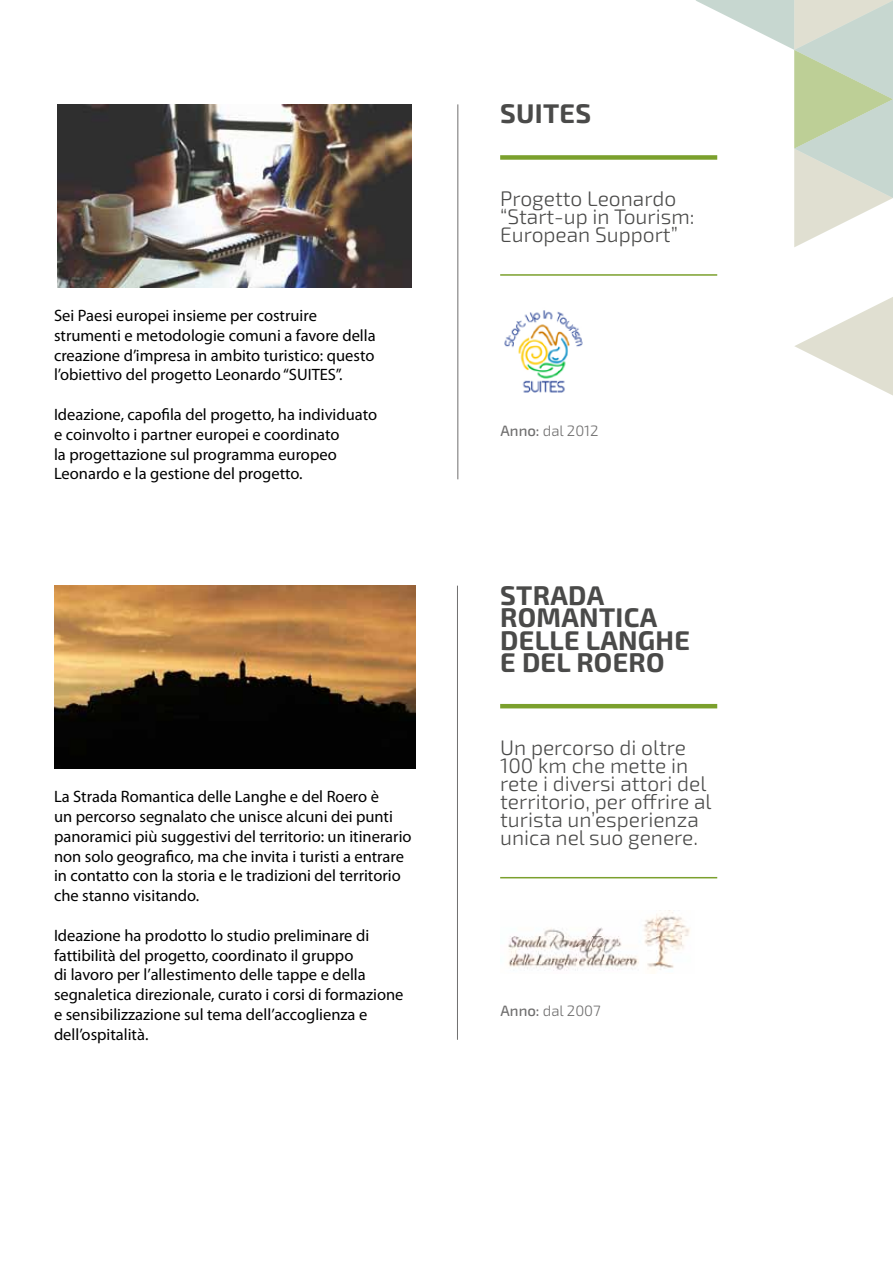
<style>
.page{position:relative;width:893px;height:1263px;background:#fff}
.page>*{position:absolute;margin:0;border:0;box-sizing:border-box;transform-origin:0 0}
.t1{font:700 27px/22.5px "Exo 2.0";letter-spacing:.01em;color:#4a4a49}
.t2{font:300 21px/18px "Exo 2.0";color:#4a4a49}
.t3{font:16.5px/19.8px "Myriad Pro";color:#000}
.t4{font:300 15px "Exo 2.0";color:#706f6f}
.s1{font-weight:500}
</style>
<div class="page">
<hr style="left:500px;top:274px;width:217px;height:2px;background:#7ba02d">
<hr style="left:500px;top:877px;width:217px;height:1px;background:#7ba02d">
<img style="left:508px;top:910px;width:182px;height:61px">
<hr style="left:458px;top:104px;width:1px;height:375px;background:#706f6f">
<hr style="left:457px;top:586px;width:1px;height:454px;background:#706f6f">
<div style="left:500px;top:155px;width:217px;height:5px;background:#7ba02d"></div>
<hr style="left:500px;top:704px;width:217px;height:4px;background:#7ba02d">
<img style="left:57px;top:104px;width:355px;height:183px">
<img style="left:54px;top:586px;width:361px;height:182px">
<svg style="left:794px;top:297px;width:99px;height:99px"></svg>
<svg style="left:695px;top:0;width:198px;height:247px"></svg>
<img style="left:504px;top:310px;width:79px;height:83px">
<p class="t3" style="left:54px;top:305px;width:323px">Sei Paesi europei insieme per costruire strumenti e metodologie comuni a favore della creazione d’impresa in ambito turistico: questo l’obiettivo del progetto Leonardo “SUITES”.</p>
<p class="t3" style="left:54px;top:404px;width:325px">Ideazione, capofila del progetto, ha individuato e coinvolto i partner europei e coordinato<br>la progettazione sul programma europeo Leonardo e la gestione del progetto.</p>
<p class="t3" style="left:54px;top:786px;width:359px">La Strada Romantica delle Langhe e del Roero è<br>un percorso segnalato che unisce alcuni dei punti panoramici più suggestivi del territorio: un itinerario non solo geografico, ma che invita i turisti a entrare in contatto con la storia e le tradizioni del territorio che stanno visitando.</p>
<p class="t3" style="left:54px;top:925px;width:351px">Ideazione ha prodotto lo studio preliminare di fattibilità del progetto, coordinato il gruppo<br>di lavoro per l’allestimento delle tappe e della segnaletica direzionale, curato i corsi di formazione e sensibilizzazione sul tema dell’accoglienza e dell’ospitalità.</p>
<h1 class="t1" style="left:500px;top:103px;width:92px">SUITES</h1>
<p class="t2" style="left:500px;top:190px;width:196px">Progetto Leonardo “Start-up in Tourism:<br>European Support”</p>
<p class="t4" style="left:501px;top:422px;width:100px"><span class="s1">Anno:</span> dal 2012</p>
<h1 class="t1" style="left:500px;top:584px;width:191px">STRADA<br>ROMANTICA<br>DELLE LANGHE<br>E DEL ROERO</h1>
<p class="t2" style="left:500px;top:739px;width:213px">Un percorso di oltre<br>100 km che mette in rete i diversi attori del territorio, per offrire al turista un’esperienza unica nel suo genere.</p>
<p class="t4" style="left:501px;top:1002px;width:102px"><span class="s1">Anno:</span> dal 2007</p>
</div>
